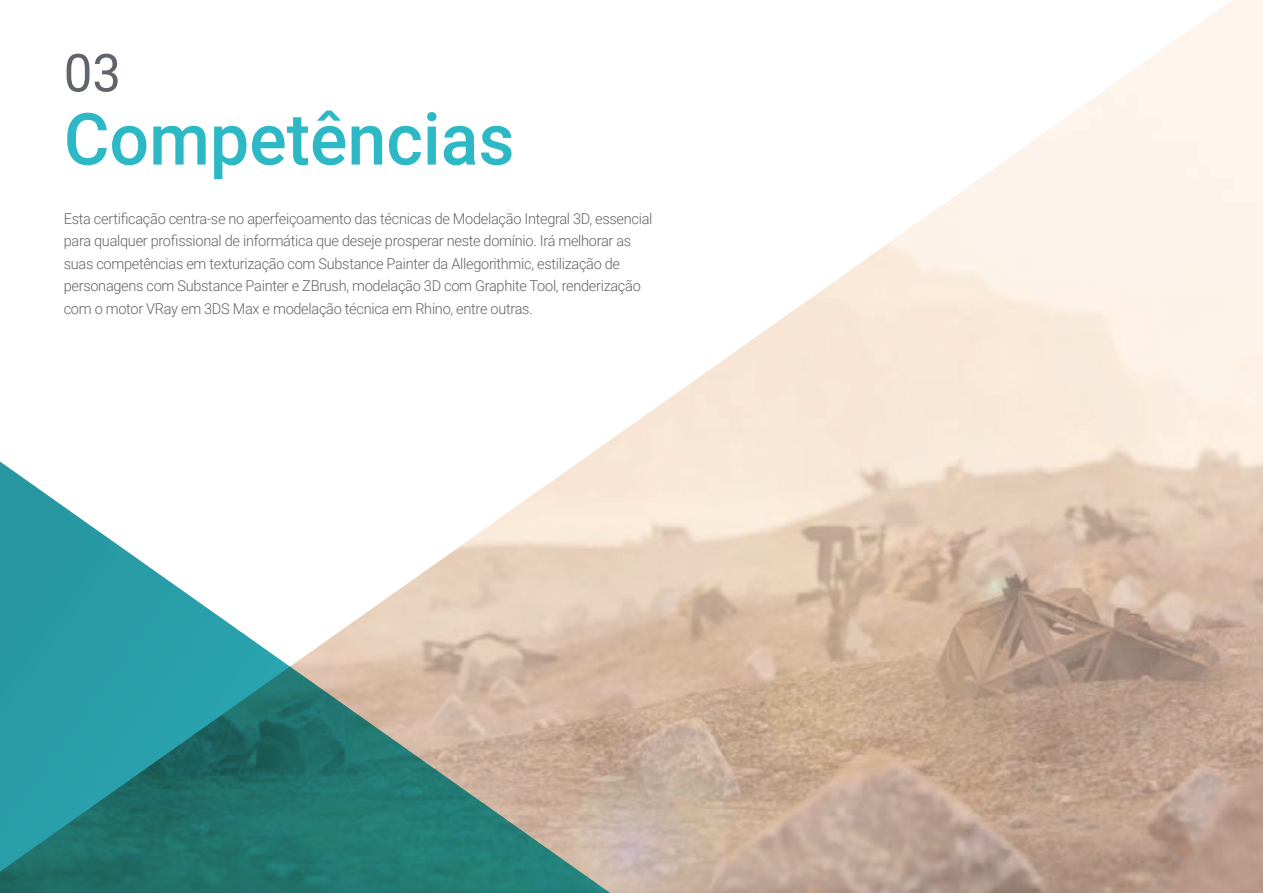
<style>
.page{position:relative;width:1263px;height:893px;background:#fff}
.page>*{position:absolute;margin:0;border:0;box-sizing:border-box;transform-origin:0 0}
.t1{font:500 72px "Roboto";color:#2db8c5}
.t2{font:52.5px "Roboto";color:#61646a}
.t3{font:300 15px/22.5px "Roboto";letter-spacing:-.02em;color:#61646a}
</style>
<div class="page">
<img style="left:602px;top:0;width:661px;height:893px">
<svg style="left:0;top:446px;width:640px;height:447px"></svg>
<h2 class="t2" style="left:64px;top:36px;width:59px">03</h2>
<h1 class="t1" style="left:64px;top:89px;width:452px">Competências</h1>
<p class="t3" style="left:64px;top:207px;width:590px">Esta certificação centra-se no aperfeiçoamento das técnicas de Modelação Integral 3D, essencial para qualquer profissional de informática que deseje prosperar neste domínio. Irá melhorar as suas competências em texturização com Substance Painter da Allegorithmic, estilização de personagens com Substance Painter e ZBrush, modelação 3D com Graphite Tool, renderização com o motor VRay em 3DS Max e modelação técnica em Rhino, entre outras.</p>
</div>
